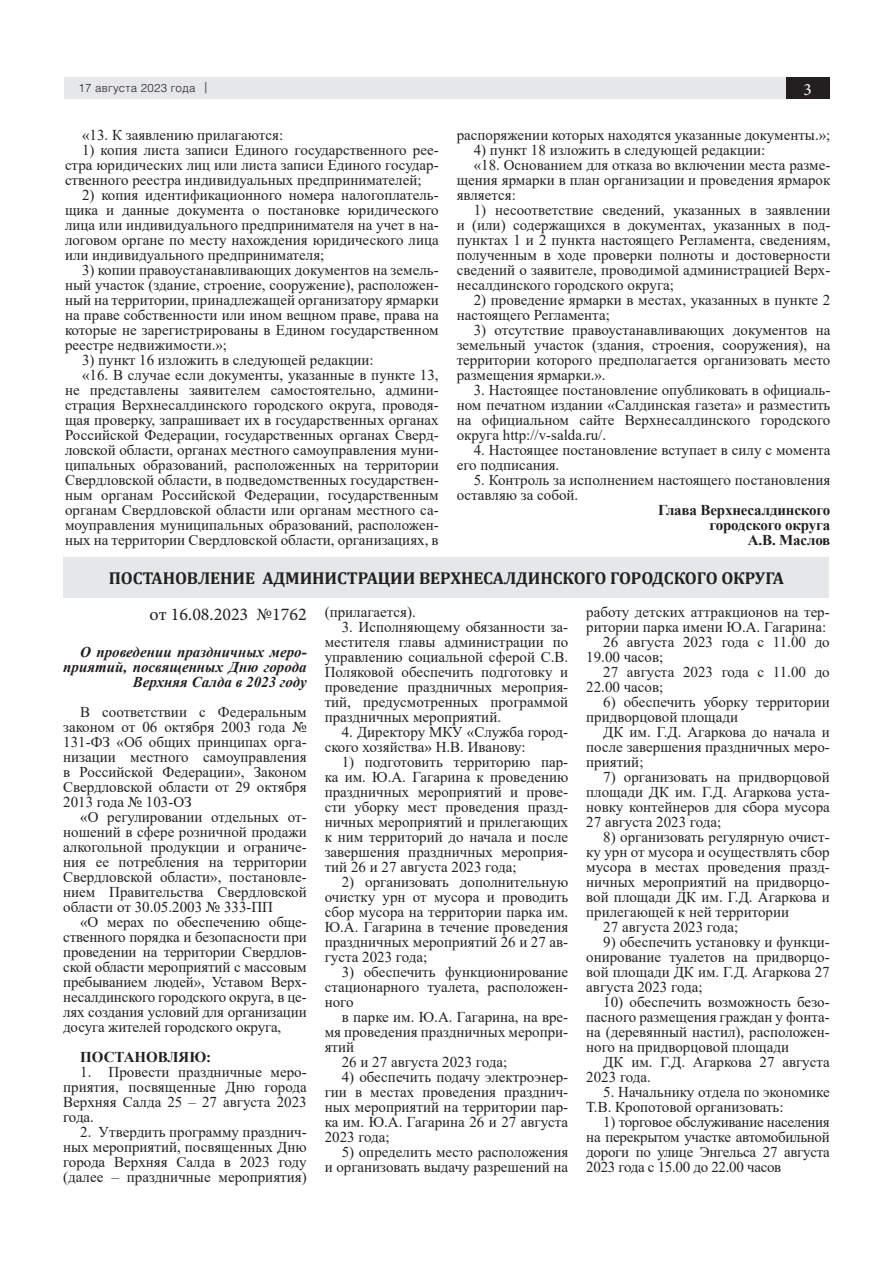
<style>
.page{position:relative;width:893px;height:1263px;background:#fff}
.page>*{position:absolute;margin:0;border:0;box-sizing:border-box;transform-origin:0 0}
.t1{font:18px "Minion Pro";color:#231f20}
.t2{font:700 17.25px "Cambria";letter-spacing:-.005em;color:#231f20}
.t3{font:17.25px "Minion Pro";color:#fff}
.t4{font:15px/15px "Times New Roman";color:#231f20;text-align:justify}
.t5{font:italic 700 15px/15px "Times New Roman";color:#231f20;text-align:right}
.t6{font:700 15px "Times New Roman";letter-spacing:-.01em;color:#231f20}
.t7{font:300 11.55px "Helios";letter-spacing:.02em;color:#231f20}
.s1{font-family:"Franklin Gothic";font-weight:400;font-size:13.5px;color:#57585a}
</style>
<div class="page">
<div style="left:64px;top:77px;width:722px;height:22px;background:#e6e7e9"></div>
<div style="left:786px;top:77px;width:43px;height:22px;background:#231f20"></div>
<div style="left:64px;top:557px;width:765px;height:40px;background:#e6e7e9"></div>
<p class="t7" style="left:79px;top:81px;width:132px">17 августа 2023 года <span class="s1">|</span></p>
<p class="t3" style="left:803px;top:77px;width:10px">3</p>
<p class="t4" style="left:82px;top:127px;width:203px">«13. К заявлению прилагаются:</p>
<p class="t4" style="left:65px;top:142px;width:375px;text-indent:17px">1) копия листа записи Единого государственного рее&shy;стра юридических лиц или листа записи Единого государ&shy;ственного реестра индивидуальных предпринимателей;</p>
<p class="t4" style="left:65px;top:187px;width:375px;text-indent:17px">2) копия идентификационного номера налогоплатель&shy;щика и данные документа о постановке юридического лица или индивидуального предпринимателя на учет в на&shy;логовом органе по месту нахождения юридического лица или индивидуального предпринимателя;</p>
<p class="t4" style="left:65px;top:262px;width:375px;text-indent:17px">3) копии правоустанавливающих документов на земель&shy;ный участок (здание, строение, сооружение), расположен&shy;ный на территории, принадлежащей организатору ярмарки на праве собственности или ином вещном праве, права на которые не зарегистрированы в Едином государственном реестре недвижимости.»;</p>
<p class="t4" style="left:82px;top:352px;width:293px">3) пункт 16 изложить в следующей редакции:</p>
<p class="t4" style="left:65px;top:367px;width:375px;text-indent:17px">«16. В случае если документы, указанные в пункте 13, не представлены заявителем самостоятельно, админи&shy;страция Верхнесалдинского городского округа, проводя&shy;щая проверку, запрашивает их в государственных органах Российской Федерации, государственных органах Сверд&shy;ловской области, органах местного самоуправления муни&shy;ципальных образований, расположенных на территории Свердловской области, в подведомственных государствен&shy;ным органам Российской Федерации, государственным органам Свердловской области или органам местного са&shy;моуправления муниципальных образований, расположен&shy;ных на территории Свердловской области, организациях, в</p>
<p class="t4" style="left:457px;top:127px;width:375px">распоряжении которых находятся указанные документы.»;</p>
<p class="t4" style="left:474px;top:142px;width:293px">4) пункт 18 изложить в следующей редакции:</p>
<p class="t4" style="left:457px;top:157px;width:375px;text-indent:17px">«18. Основанием для отказа во включении места разме&shy;щения ярмарки в план организации и проведения ярмарок является:</p>
<p class="t4" style="left:457px;top:202px;width:375px;text-indent:17px">1) несоответствие сведений, указанных в заявлении и (или) содержащихся в документах, указанных в под&shy;пунктах 1 и 2 пункта настоящего Регламента, сведениям, полученным в ходе проверки полноты и достоверности сведений о заявителе, проводимой администрацией Верх&shy;несалдинского городского округа;</p>
<p class="t4" style="left:457px;top:292px;width:375px;text-indent:17px">2) проведение ярмарки в местах, указанных в пункте 2 настоящего Регламента;</p>
<p class="t4" style="left:457px;top:322px;width:375px;text-indent:17px">3) отсутствие правоустанавливающих документов на земельный участок (здания, строения, сооружения), на территории которого предполагается организовать место размещения ярмарки.».</p>
<p class="t4" style="left:457px;top:382px;width:375px;text-indent:17px">3. Настоящее постановление опубликовать в официаль&shy;ном печатном издании «Салдинская газета» и разместить на официальном сайте Верхнесалдинского городского округа http://v-salda.ru/.</p>
<p class="t4" style="left:457px;top:442px;width:375px;text-indent:17px">4. Настоящее постановление вступает в силу с момента его подписания.</p>
<p class="t4" style="left:457px;top:472px;width:375px;text-indent:17px">5. Контроль за исполнением настоящего постановления оставляю за собой.</p>
<p class="t6" style="left:658px;top:499px;width:174px">Глава Верхнесалдинского</p>
<p class="t6" style="left:709px;top:514px;width:122px">городского округа</p>
<p class="t6" style="left:748px;top:529px;width:84px">А.В. Маслов</p>
<p class="t2" style="left:109px;top:566px;width:677px">ПОСТАНОВЛЕНИЕ АДМИНИСТРАЦИИ ВЕРХНЕСАЛДИНСКОГО ГОРОДСКОГО ОКРУГА</p>
<p class="t1" style="left:150px;top:602px;width:159px">от 16.08.2023 №1762</p>
<p class="t5" style="left:63px;top:644px;width:245px">О проведении праздничных меро&shy;приятий, посвященных Дню города<br>Верхняя Салда в 2023 году</p>
<p class="t4" style="left:63px;top:704px;width:245px;text-indent:17px">В соответствии с Федеральным законом от 06 октября 2003 года № 131-ФЗ «Об общих принципах орга&shy;низации местного самоуправления в Российской Федерации», Законом Свердловской области от 29 октября 2013 года № 103-ОЗ</p>
<p class="t4" style="left:63px;top:809px;width:245px;text-indent:17px">«О регулировании отдельных от&shy;ношений в сфере розничной продажи алкогольной продукции и ограниче&shy;ния ее потребления на территории Свердловской области», постановле&shy;нием Правительства Свердловской области от 30.05.2003 № 333-ПП</p>
<p class="t4" style="left:63px;top:914px;width:245px;text-indent:17px">«О мерах по обеспечению обще&shy;ственного порядка и безопасности при проведении на территории Свердлов&shy;ской области мероприятий с массовым пребыванием людей», Уставом Верх&shy;несалдинского городского округа, в це&shy;лях создания условий для организации досуга жителей городского округа,</p>
<p class="t6" style="left:80px;top:1046px;width:133px">ПОСТАНОВЛЯЮ:</p>
<p class="t4" style="left:63px;top:1064px;width:245px;text-indent:17px">1. Провести праздничные меро&shy;приятия, посвященные Дню города Верхняя Салда 25 – 27 августа 2023 года.</p>
<p class="t4" style="left:63px;top:1124px;width:245px;text-indent:17px">2. Утвердить программу празднич&shy;ных мероприятий, посвященных Дню города Верхняя Салда в 2023 году (далее – праздничные мероприятия)</p>
<p class="t4" style="left:325px;top:604px;width:93px">(прилагается).</p>
<p class="t4" style="left:325px;top:619px;width:245px;text-indent:17px">3. Исполняющему обязанности за&shy;местителя главы администрации по управлению социальной сферой С.В.<br>Поляковой обеспечить подготовку и проведение праздничных мероприя&shy;тий, предусмотренных программой праздничных мероприятий.</p>
<p class="t4" style="left:325px;top:724px;width:245px;text-indent:17px">4. Директору МКУ «Служба город&shy;ского хозяйства» Н.В. Иванову:</p>
<p class="t4" style="left:325px;top:754px;width:245px;text-indent:17px">1) подготовить территорию пар&shy;ка им. Ю.А. Гагарина к проведению праздничных мероприятий и прове&shy;сти уборку мест проведения празд&shy;ничных мероприятий и прилегающих к ним территорий до начала и после завершения праздничных мероприя&shy;тий 26 и 27 августа 2023 года;</p>
<p class="t4" style="left:325px;top:874px;width:245px;text-indent:17px">2) организовать дополнительную очистку урн от мусора и проводить сбор мусора на территории парка им.<br>Ю.А. Гагарина в течение проведения праздничных мероприятий 26 и 27 ав&shy;густа 2023 года;</p>
<p class="t4" style="left:325px;top:964px;width:245px;text-indent:17px">3) обеспечить функционирование стационарного туалета, расположен&shy;ного</p>
<p class="t4" style="left:325px;top:1009px;width:245px;text-indent:17px">в парке им. Ю.А. Гагарина, на вре&shy;мя проведения праздничных меропри&shy;ятий</p>
<p class="t4" style="left:342px;top:1054px;width:167px">26 и 27 августа 2023 года;</p>
<p class="t4" style="left:325px;top:1069px;width:245px;text-indent:17px">4) обеспечить подачу электроэнер&shy;гии в местах проведения празднич&shy;ных мероприятий на территории пар&shy;ка им. Ю.А. Гагарина 26 и 27 августа 2023 года;</p>
<p class="t4" style="left:325px;top:1144px;width:245px;text-align:right">5) определить место расположения<br>и организовать выдачу разрешений на</p>
<p class="t4" style="left:586px;top:604px;width:245px">работу детских аттракционов на тер&shy;ритории парка имени Ю.А. Гагарина:</p>
<p class="t4" style="left:586px;top:634px;width:245px;text-indent:17px">26 августа 2023 года с 11.00 до<br>19.00 часов;</p>
<p class="t4" style="left:586px;top:664px;width:245px;text-indent:17px">27 августа 2023 года с 11.00 до<br>22.00 часов;</p>
<p class="t4" style="left:586px;top:694px;width:245px;text-indent:17px">6) обеспечить уборку территории придворцовой площади</p>
<p class="t4" style="left:586px;top:724px;width:245px;text-indent:17px">ДК им. Г.Д. Агаркова до начала и после завершения праздничных меро&shy;приятий;</p>
<p class="t4" style="left:586px;top:769px;width:245px;text-indent:17px">7) организовать на придворцовой площади ДК им. Г.Д. Агаркова уста&shy;новку контейнеров для сбора мусора 27 августа 2023 года;</p>
<p class="t4" style="left:586px;top:829px;width:245px;text-indent:17px">8) организовать регулярную очист&shy;ку урн от мусора и осуществлять сбор мусора в местах проведения празд&shy;ничных мероприятий на придворцо&shy;вой площади ДК им. Г.Д. Агаркова и прилегающей к ней территории</p>
<p class="t4" style="left:603px;top:919px;width:137px">27 августа 2023 года;</p>
<p class="t4" style="left:586px;top:934px;width:245px;text-indent:17px">9) обеспечить установку и функци&shy;онирование туалетов на придворцо&shy;вой площади ДК им. Г.Д. Агаркова 27 августа 2023 года;</p>
<p class="t4" style="left:586px;top:994px;width:245px;text-indent:17px">10) обеспечить возможность безо&shy;пасного размещения граждан у фонта&shy;на (деревянный настил), расположен&shy;ного на придворцовой площади</p>
<p class="t4" style="left:586px;top:1054px;width:245px;text-indent:17px">ДК им. Г.Д. Агаркова 27 августа<br>2023 года.</p>
<p class="t4" style="left:586px;top:1084px;width:245px;text-indent:17px">5. Начальнику отдела по экономике<br>Т.В. Кропотовой организовать:</p>
<p class="t4" style="left:586px;top:1114px;width:245px;text-indent:17px">1) торговое обслуживание населения на перекрытом участке автомобильной дороги по улице Энгельса 27 августа 2023 года с 15.00 до 22.00 часов</p>
</div>
